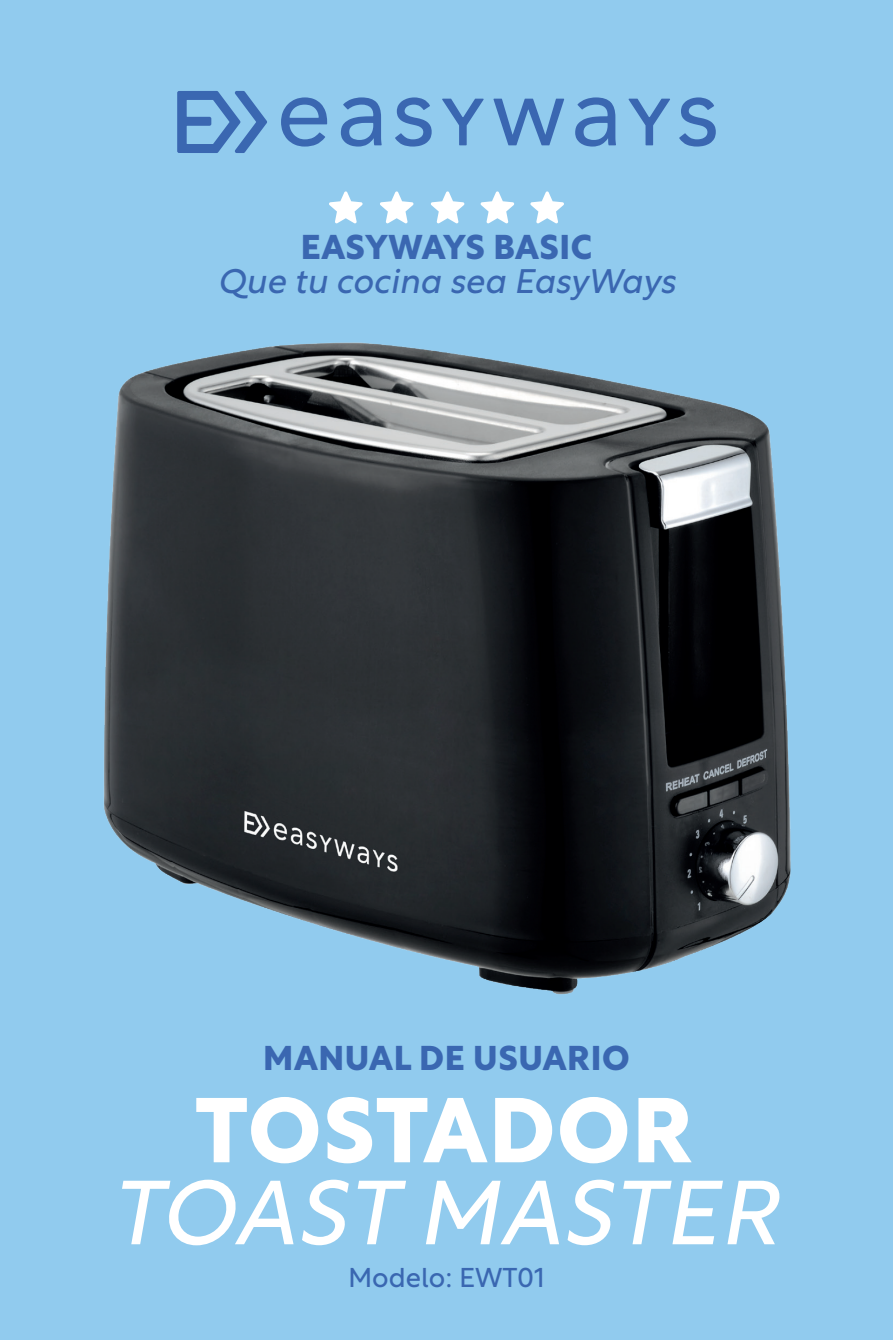
<style>
.page{position:relative;width:893px;height:1340px;background:#fff}
.page>*{position:absolute;margin:0;border:0;box-sizing:border-box;transform-origin:0 0}
.t1{font:italic 90px "Rustica";letter-spacing:.02em;color:#fff}
.t2{font:700 90px "Rustica";letter-spacing:.02em;color:#fff}
.t3{font:700 33.75px "Rustica";letter-spacing:.02em;color:#3a67b1}
.t4{font:italic 33.75px "Rustica";color:#3a67b1}
.t5{font:27px "Rustica";color:#3a67b1}
</style>
<div class="page">
<div style="left:0;top:0;width:893px;height:1339px;background:#91cbee"></div>
<svg style="left:329px;top:191px;width:34px;height:33px"></svg>
<svg style="left:380px;top:191px;width:34px;height:33px"></svg>
<svg style="left:431px;top:191px;width:34px;height:33px"></svg>
<svg style="left:480px;top:191px;width:35px;height:33px"></svg>
<svg style="left:530px;top:191px;width:34px;height:33px"></svg>
<img style="left:103px;top:342px;width:688px;height:653px">
<svg style="left:281px;top:97px;width:46px;height:49px"></svg>
<svg style="left:341px;top:97px;width:41px;height:49px"></svg>
<svg style="left:395px;top:97px;width:37px;height:49px"></svg>
<svg style="left:442px;top:99px;width:42px;height:46px"></svg>
<svg style="left:628px;top:99px;width:42px;height:46px"></svg>
<svg style="left:493px;top:99px;width:71px;height:46px"></svg>
<svg style="left:575px;top:97px;width:41px;height:49px"></svg>
<svg style="left:679px;top:97px;width:37px;height:49px"></svg>
<svg style="left:177px;top:91px;width:90px;height:62px"></svg>
<p class="t3" style="left:301px;top:218px;width:293px">EASYWAYS BASIC</p>
<p class="t4" style="left:218px;top:252px;width:459px">Que tu cocina sea EasyWays</p>
<p class="t3" style="left:263px;top:1028px;width:368px">MANUAL DE USUARIO</p>
<h1 class="t2" style="left:195px;top:1052px;width:500px">TOSTADOR</h1>
<h1 class="t1" style="left:111px;top:1134px;width:668px">TOAST MASTER</h1>
<p class="t5" style="left:348px;top:1254px;width:198px">Modelo: EWT01</p>
</div>
